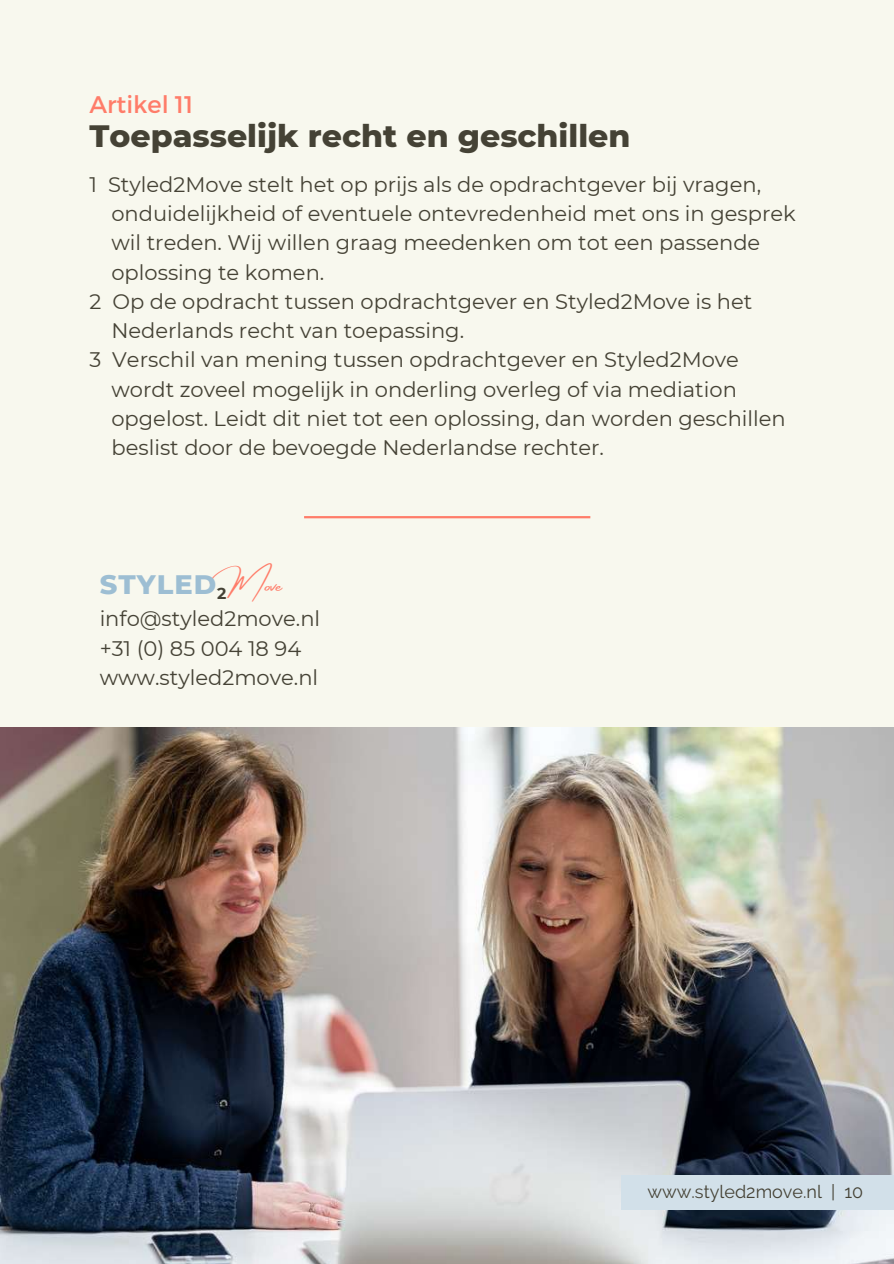
<style>
.page{position:relative;width:894px;height:1264px;background:#fff}
.page>*{position:absolute;margin:0;border:0;box-sizing:border-box;transform-origin:0 0}
.t1{font:800 31.5px "Montserrat";color:#454235}
.t2{font:800 27.3px "Montserrat";letter-spacing:.04em;color:#9dbed3}
.t3{font:24px "Montserrat";color:#ff7c69}
.t4{font:21px/29.2px "Montserrat";color:#454235}
.t5{font:18px "Raleway";color:#454235}
.t6{font:700 15.75px "Montserrat";color:#454235}
.s1{font-family:"Amsterdam Four";font-weight:400;font-size:21px;color:#ff7c69}
</style>
<div class="page">
<div style="left:0;top:0;width:893px;height:1263px;background:#f8f8ee"></div>
<img style="left:0;top:727px;width:893px;height:536px">
<hr style="left:304px;top:516px;width:286px;height:2px;background:#ff7c69">
<div style="left:621px;top:1175px;width:272px;height:34px;background:#d2e0e9"></div>
<p class="t3" style="left:89px;top:89px;width:106px">Artikel 11</p>
<h1 class="t1" style="left:89px;top:116px;width:542px">Toepasselijk recht en geschillen</h1>
<p class="t4" style="left:89px;top:169px;width:673px">1 Styled2Move stelt het op prijs als de opdrachtgever bij vragen,</p>
<p class="t4" style="left:111px;top:199px;width:685px">onduidelijkheid of eventuele ontevredenheid met ons in gesprek</p>
<p class="t4" style="left:111px;top:228px;width:650px">wil treden. Wij willen graag meedenken om tot een passende</p>
<p class="t4" style="left:111px;top:257px;width:214px">oplossing te komen.</p>
<p class="t4" style="left:89px;top:287px;width:664px">2 Op de opdracht tussen opdrachtgever en Styled2Move is het</p>
<p class="t4" style="left:111px;top:316px;width:354px">Nederlands recht van toepassing.</p>
<p class="t4" style="left:89px;top:345px;width:651px">3 Verschil van mening tussen opdrachtgever en Styled2Move</p>
<p class="t4" style="left:111px;top:374px;width:626px">wordt zoveel mogelijk in onderling overleg of via mediation</p>
<p class="t4" style="left:111px;top:404px;width:675px">opgelost. Leidt dit niet tot een oplossing, dan worden geschillen</p>
<p class="t4" style="left:111px;top:433px;width:494px">beslist door de bevoegde Nederlandse rechter.</p>
<h2 class="t2" style="left:100px;top:568px;width:190px">STYLED <span class="s1">Move</span></h2>
<p class="t6" style="left:217px;top:583px;width:11px">2</p>
<p class="t4" style="left:100px;top:604px;width:222px">info@styled2move.nl +31 (0) 85 004 18 94 www.styled2move.nl</p>
<p class="t5" style="left:647px;top:1181px;width:217px">www.styled2move.nl | 10</p>
</div>
